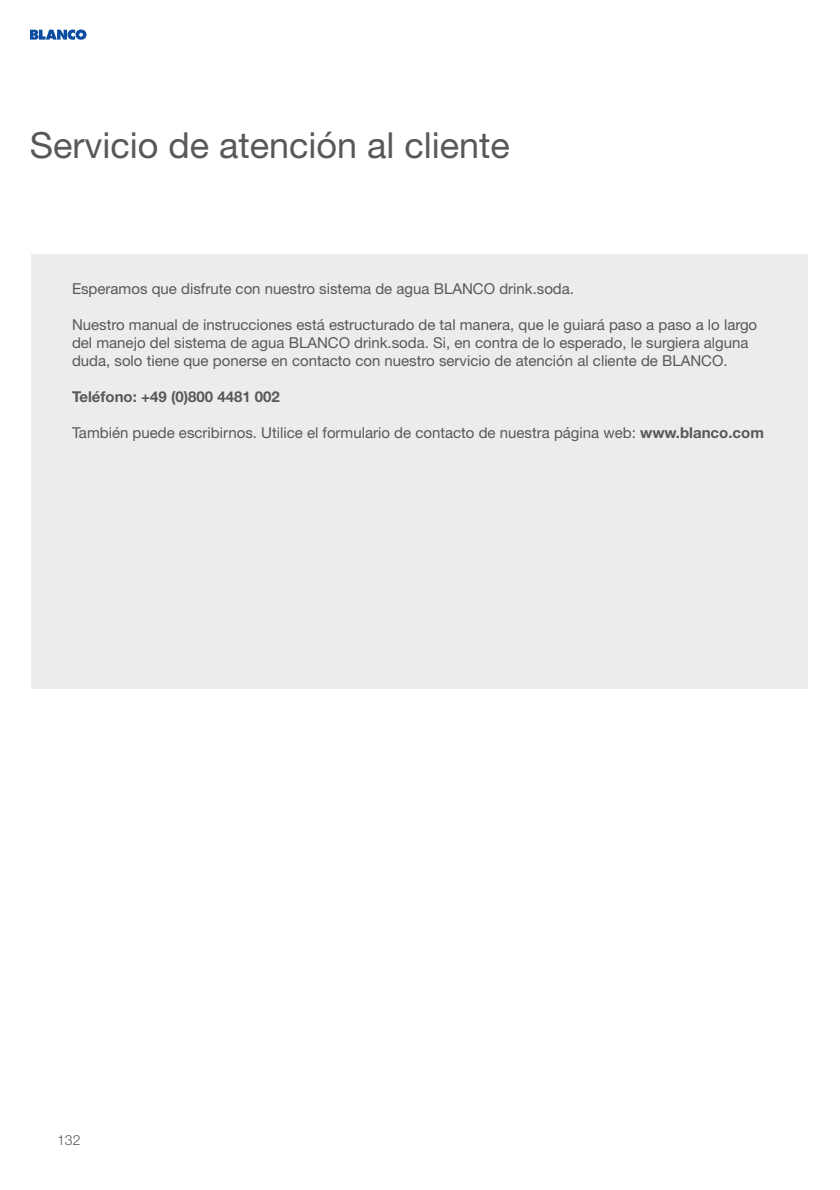
<style>
.page{position:relative;width:840px;height:1190px;background:#fff}
.page>*{position:absolute;margin:0;border:0;box-sizing:border-box;transform-origin:0 0}
.t1{font:36px "Helvetica Neue LT Pro";color:#57585a}
.t2{font:15px/18px "Helvetica Neue LT Pro";color:#57585a}
.t3{font:700 15px "Helvetica Neue LT Pro";color:#57585a}
.t4{font:300 14px "Helvetica Neue LT Std";color:#57585a}
.s1{font-weight:700}
</style>
<div class="page">
<div style="left:31px;top:255px;width:777px;height:434px;background:#ececee"></div>
<svg style="left:30px;top:30px;width:57px;height:10px"></svg>
<h1 class="t1" style="left:30px;top:132px;width:482px">Servicio de atención al cliente</h1>
<p class="t2" style="left:72px;top:281px;width:504px">Esperamos que disfrute con nuestro sistema de agua BLANCO drink.soda.</p>
<p class="t2" style="left:72px;top:317px;width:687px">Nuestro manual de instrucciones está estructurado de tal manera, que le guiará paso a paso a lo largo del manejo del sistema de agua BLANCO drink.soda. Si, en contra de lo esperado, le surgiera alguna duda, solo tiene que ponerse en contacto con nuestro servicio de atención al cliente de BLANCO.</p>
<p class="t3" style="left:72px;top:391px;width:209px">Teléfono: +49 (0)800 4481 002</p>
<p class="t2" style="left:72px;top:425px;width:693px">También puede escribirnos. Utilice el formulario de contacto de nuestra página web: <span class="s1">www.blanco.com</span></p>
<p class="t4" style="left:57px;top:1132px;width:25px">132</p>
</div>
